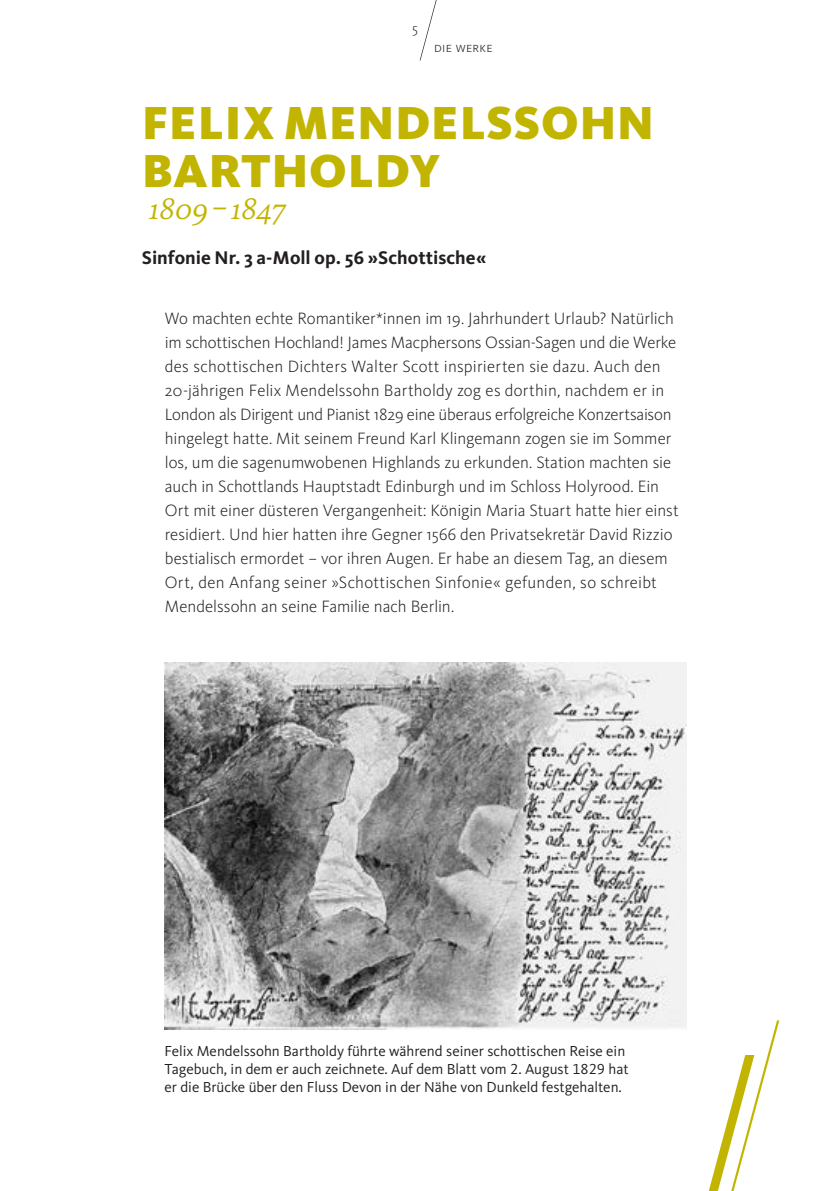
<style>
.page{position:relative;width:840px;height:1191px;background:#fff}
.page>*{position:absolute;margin:0;border:0;box-sizing:border-box;transform-origin:0 0}
.t1{font:900 48px/48px "WDR Sans";letter-spacing:.02em;color:#c2b501}
.t2{font:italic 30px "WDR Serif";letter-spacing:-.03em;color:#c2b501}
.t3{font:700 19px "WDR Sans";color:#231f20}
.t4{font:300 17px/24px "WDR Sans";color:#231f20}
.t5{font:15px/18px "WDR Sans";color:#231f20}
.t6{font:300 14px "WDR Sans";letter-spacing:.03em;color:#231f20}
</style>
<div class="page">
<svg style="left:419px;top:0;width:18px;height:61px"></svg>
<svg style="left:686px;top:1020px;width:92px;height:171px"></svg>
<img style="left:164px;top:663px;width:522px;height:366px">
<p class="t6" style="left:412px;top:20px;width:7px">5</p>
<p class="t6" style="left:434px;top:39px;width:60px">die werke</p>
<h1 class="t1" style="left:142px;top:98px;width:513px">FELIX MENDELSSOHN<br>BARTHOLDY</h1>
<h2 class="t2" style="left:148px;top:191px;width:139px">1809– 1847</h2>
<p class="t3" style="left:142px;top:246px;width:346px">Sinfonie Nr. 3 a-Moll op. 56 »Schottische«</p>
<p class="t4" style="left:165px;top:306px;width:515px">Wo machten echte Romantiker*innen im 19. Jahrhundert Urlaub? Natürlich im schottischen Hochland! James Macphersons Ossian-Sagen und die Werke des schottischen Dichters Walter Scott inspirierten sie dazu. Auch den 20-jährigen Felix Mendelssohn Bartholdy zog es dorthin, nachdem er in London als Dirigent und Pianist 1829 eine überaus erfolgreiche Konzertsaison hingelegt hatte. Mit seinem Freund Karl Klingemann zogen sie im Sommer los, um die sagenumwobenen Highlands zu erkunden. Station machten sie auch in Schottlands Hauptstadt Edinburgh und im Schloss Holyrood. Ein Ort mit einer düsteren Vergangenheit: Königin Maria Stuart hatte hier einst residiert. Und hier hatten ihre Gegner 1566 den Privatsekretär David Rizzio bestialisch ermordet – vor ihren Augen. Er habe an diesem Tag, an diesem Ort, den Anfang seiner »Schottischen Sinfonie« gefunden, so schreibt Mendelssohn an seine Familie nach Berlin.</p>
<p class="t5" style="left:164px;top:1042px;width:465px">Felix Mendelssohn Bartholdy führte während seiner schottischen Reise ein<br>Tagebuch, in dem er auch zeichnete. Auf dem Blatt vom 2. August 1829 hat er die Brücke über den Fluss Devon in der Nähe von Dunkeld festgehalten.</p>
</div>
